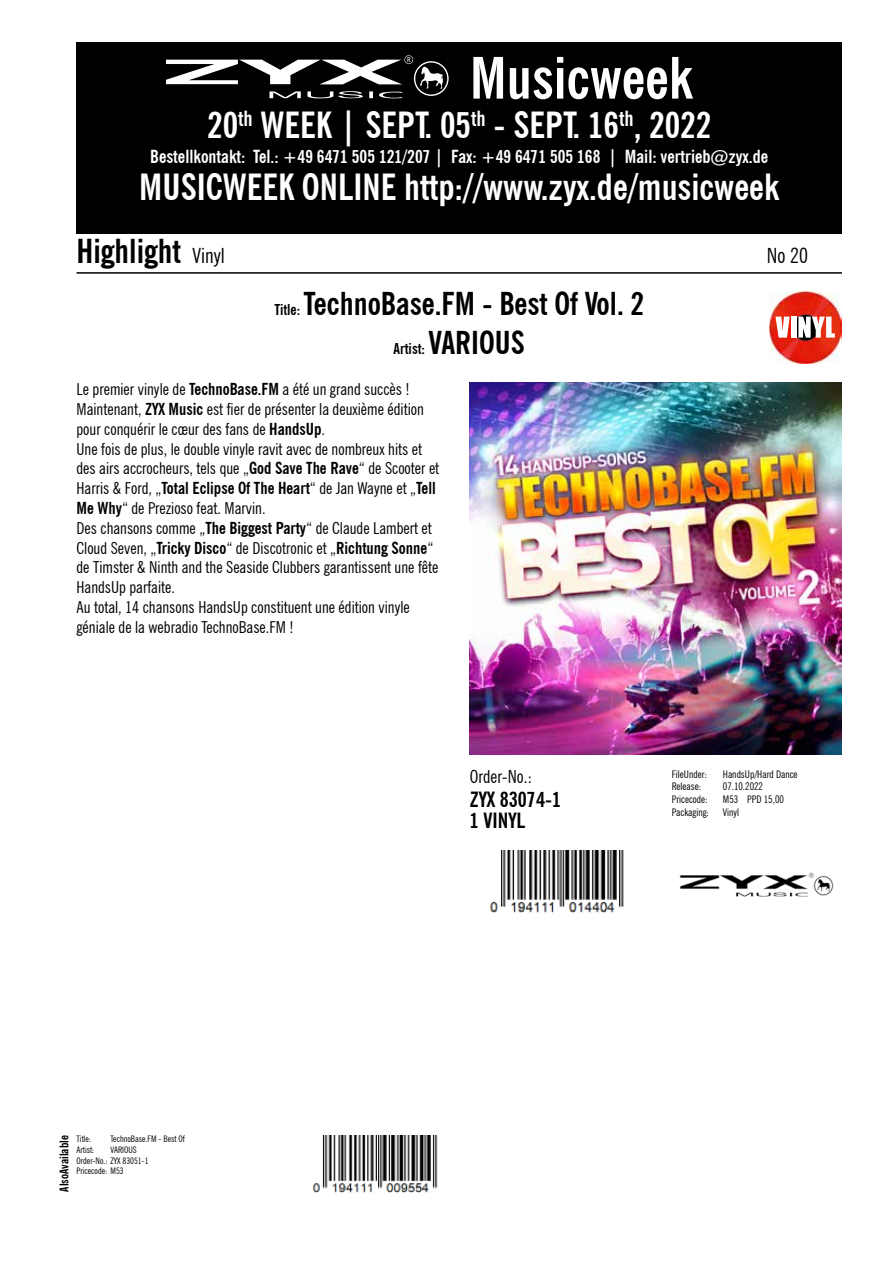
<style>
.page{position:relative;width:893px;height:1263px;background:#fff}
.page>*{position:absolute;margin:0;border:0;box-sizing:border-box;transform-origin:0 0}
.t1{font:700 condensed 57px "News Gothic BT";color:#fff}
.t2{font:700 condensed 36px/61.7px "News Gothic BT";color:#fff;text-align:center}
.t3{font:700 condensed 33px "News Gothic BT";color:#000}
.t4{font:700 condensed 31.5px "News Gothic BT";color:#000}
.t5{font:700 condensed 21px "News Gothic BT";color:#000}
.t6{font:condensed 21px "News Gothic BT";color:#000}
.t7{font:700 condensed 18px "News Gothic BT";color:#fff}
.t8{font:condensed 18px "News Gothic BT";color:#000}
.t9{font:condensed 16.5px/19.8px "News Gothic BT";color:#000}
.t10{font:700 condensed 15px "News Gothic BT";color:#000}
.t11{font:700 condensed 12px "News Gothic BT";color:#000}
.t12{font:condensed 10.5px "News Gothic BT";color:#000}
.t13{font:condensed 9px/10.6px "News Gothic BT";color:#000}
.s1{font-weight:400;font-size:21px}
.s2{font-size:15px}
.s3{font-size:31.5px}
.s4{font-weight:700}
</style>
<div class="page">
<div style="left:77px;top:43px;width:765px;height:191px;background:#000"></div>
<svg style="left:166px;top:55px;width:283px;height:43px"></svg>
<hr style="left:77px;top:272px;width:765px;height:2px;background:#000">
<img style="left:470px;top:383px;width:372px;height:372px">
<img style="left:490px;top:850px;width:134px;height:63px">
<img style="left:312px;top:1135px;width:126px;height:58px">
<img style="left:679px;top:872px;width:155px;height:25px">
<img style="left:770px;top:291px;width:72px;height:73px">
<svg style="left:793px;top:315px;width:25px;height:25px"></svg>
<svg style="left:775px;top:317px;width:15px;height:21px"></svg>
<div style="left:791px;top:317px;width:5px;height:21px;background:#fff"></div>
<svg style="left:798px;top:317px;width:37px;height:21px"></svg>
<h1 class="t1" style="left:470px;top:43px;width:224px">Musicweek</h1>
<h2 class="t2" style="left:139px;top:94px;width:641px">20<sup>th</sup> WEEK | SEPT. 05<sup>th</sup> - SEPT. 16<sup>th</sup>, 2022<br>MUSICWEEK ONLINE http://www.zyx.de/musicweek</h2>
<h3 class="t3" style="left:77px;top:231px;width:150px">Highlight <span class="s1">Vinyl</span></h3>
<p class="t6" style="left:767px;top:243px;width:42px">No 20</p>
<h3 class="t4" style="left:274px;top:285px;width:371px"><span class="s2">Title:</span> TechnoBase.FM - Best Of Vol. 2</h3>
<p class="t10" style="left:393px;top:339px;width:133px">Artist: <span class="s3">VARIOUS</span></p>
<p class="t9" style="left:77px;top:379px;width:364px">Le premier vinyle de <span class="s4">TechnoBase.FM</span> a été un grand succès !<br>Maintenant, <span class="s4">ZYX Music</span> est fier de présenter la deuxième édition pour conquérir le cœur des fans de <span class="s4">HandsUp</span>.<br>Une fois de plus, le double vinyle ravit avec de nombreux hits et des airs accrocheurs, tels que „<span class="s4">God Save The Rave</span>“ de Scooter et Harris &amp; Ford, „<span class="s4">Total Eclipse Of The Heart</span>“ de Jan Wayne et „<span class="s4">Tell Me Why</span>“ de Prezioso feat. Marvin.<br>Des chansons comme „<span class="s4">The Biggest Party</span>“ de Claude Lambert et Cloud Seven, „<span class="s4">Tricky Disco</span>“ de Discotronic et „<span class="s4">Richtung Sonne</span>“ de Timster &amp; Ninth and the Seaside Clubbers garantissent une fête HandsUp parfaite.<br>Au total, 14 chansons HandsUp constituent une édition vinyle géniale de la webradio TechnoBase.FM !</p>
<p class="t7" style="left:150px;top:145px;width:619px">Bestellkontakt: Tel.: +49 6471 505 121/207 | Fax: +49 6471 505 168 | Mail: vertrieb@zyx.de</p>
<p class="t11" style="left:57px;top:1191px;width:58px;rotate:-90deg">AlsoAvailable</p>
<p class="t13" style="left:77px;top:1134px;width:16px">Title:</p>
<p class="t13" style="left:111px;top:1134px;width:76px">TechnoBase.FM - Best Of</p>
<p class="t13" style="left:77px;top:1144px;width:73px;text-indent:34px">VARIOUS<br>Order-No.: ZYX 83051-1<br>Pricecode: M53</p>
<p class="t13" style="left:77px;top:1144px;width:19px">Artist:</p>
<p class="t8" style="left:470px;top:766px;width:64px">Order-No.:</p>
<p class="t5" style="left:470px;top:786px;width:93px">ZYX 83074-1</p>
<p class="t5" style="left:470px;top:808px;width:57px">1 VINYL</p>
<p class="t12" style="left:672px;top:767px;width:37px">FileUnder:</p>
<p class="t12" style="left:723px;top:767px;width:76px">HandsUp/Hard Dance</p>
<p class="t12" style="left:672px;top:780px;width:31px">Release:</p>
<p class="t12" style="left:723px;top:780px;width:42px">07.10.2022</p>
<p class="t12" style="left:672px;top:793px;width:37px">Pricecode:</p>
<p class="t12" style="left:723px;top:793px;width:63px">M53 PPD 15,00</p>
<p class="t12" style="left:672px;top:806px;width:39px">Packaging:</p>
<p class="t12" style="left:723px;top:806px;width:18px">Vinyl</p>
</div>
